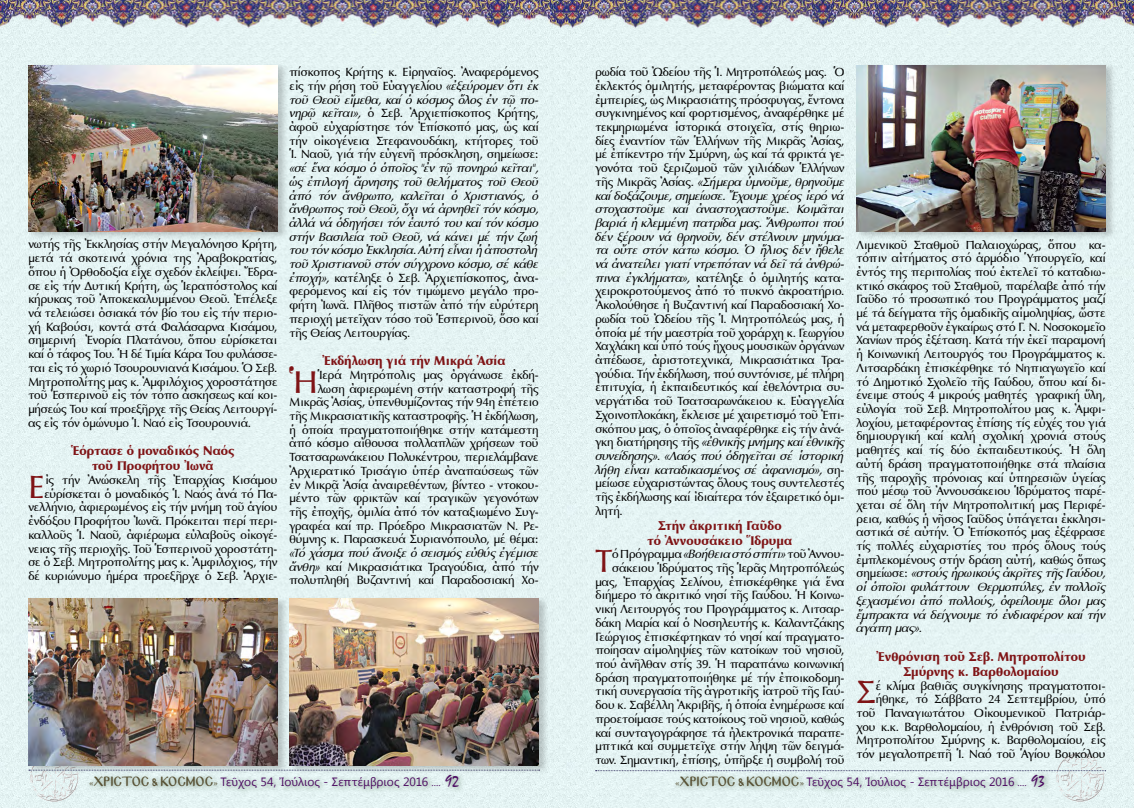
<style>
.page{position:relative;width:1134px;height:808px;background:#fff}
.page>*{position:absolute;margin:0;border:0;box-sizing:border-box;transform-origin:0 0}
.t1{font:32.4px "SK Optima Pol Uni W";color:#7f1416}
.t2{font:13px/15px "SK Optima Pol Uni W Bold";letter-spacing:.005em;color:#7f1416;text-align:center}
.t3{font:12px/13.7px "SK Optima Pol Uni W";letter-spacing:-.005em;color:#000;text-align:justify}
.t4{font:12px/13.7px "SK Optima Pol Uni W Italic";letter-spacing:-.02em;color:#000;text-align:justify}
.t5{font:12px "Segoe UI";letter-spacing:.005em;color:#4d0c62}
.s1{font-family:"SK Optima Pol Uni W Italic"}
.s2{font-family:"SK Optima Pol Uni W"}
.s3{font-family:"Minion Pro";font-size:10px;color:#585134}
.s4{font-family:"Mg Byzantine UC Pol Normal";font-size:11.7px;color:#585134}
.s5{font-family:"Minion Pro";font-size:10px}
.s6{font-family:"Mistral";font-size:16px}
</style>
<div class="page">
<div style="left:0;top:64px;width:1134px;height:744px;background:#e4f3f3"></div>
<img style="left:0;top:0;width:1134px;height:64px">
<svg style="left:596px;top:770px;width:458px;height:1px"></svg>
<img style="left:1054px;top:751px;width:52px;height:51px">
<img style="left:28px;top:774px;width:51px;height:28px">
<div style="left:672px;top:771px;width:379px;height:25px;background:#133c0d;opacity:.45"></div>
<div style="left:86px;top:771px;width:380px;height:25px;background:#133c0d;opacity:.45"></div>
<div style="left:28px;top:62px;width:261px;height:178px;background:#000;opacity:.2"></div>
<img style="left:28px;top:65px;width:249px;height:167px">
<div style="left:28px;top:596px;width:261px;height:178px;background:#000;opacity:.2"></div>
<img style="left:28px;top:599px;width:249px;height:166px">
<div style="left:289px;top:596px;width:261px;height:178px;background:#000;opacity:.2"></div>
<img style="left:289px;top:599px;width:250px;height:166px">
<div style="left:856px;top:62px;width:261px;height:178px;background:#000;opacity:.2"></div>
<img style="left:856px;top:65px;width:250px;height:167px">
<p class="t3" style="left:28px;top:238px;width:251px">νωτής τῆς Ἐκκλησίας στήν Μεγαλόνησο Κρήτη, μετά τά σκοτεινά χρόνια της Ἀραβοκρατίας, ὅπου ἡ Ὀρθοδοξία εἶχε σχεδόν ἐκλείψει. Ἔδρα&shy;σε εἰς τήν Δυτική Κρήτη, ὡς Ἱεραπόστολος καί κήρυκας τοῦ Ἀποκεκαλυμμένου Θεοῦ. Ἐπέλεξε νά τελειώσει ὀσιακά τόν βίο του εἰς τήν περιο&shy;χή Καβούσι, κοντά στά Φαλάσαρνα Κισάμου, σημερινή Ἐνορία Πλατάνου, ὅπου εὑρίσκεται καί ὁ τάφος Του. Ἡ δέ Τιμία Κάρα Του φυλάσσε&shy;ται εἰς τό χωριό Τσουρουνιανά Κισάμου. Ὁ Σεβ.<br>Μητροπολίτης μας κ. Ἀμφιλόχιος χοροστάτησε τοῦ Ἑσπερινοῦ εἰς τόν τόπο ἀσκήσεως καί κοι&shy;μήσεώς Του καί προεξῆρχε τῆς Θείας Λειτουργί&shy;ας εἰς τόν ὁμώνυμο Ἱ. Ναό εἰς Τσουρουνιά.</p>
<p class="t2" style="left:71px;top:444px;width:165px">Ἑόρτασε ὁ μοναδικός Ναός τοῦ Προφήτου Ἰωνᾶ</p>
<h1 class="t1" style="left:28px;top:467px;width:18px">Ε</h1>
<p class="t3" style="left:28px;top:473px;width:251px;text-align:right">ἰς τήν Ἀνώσκελη τῆς Ἐπαρχίας Κισάμου εὑρίσκεται ὁ μοναδικός Ἱ. Ναός ἀνά τό Πα&shy;νελλήνιο, ἀφιερωμένος εἰς τήν μνήμη τοῦ ἁγίου ἐνδόξου Προφήτου Ἰωνᾶ. Πρόκειται περί περι&shy;καλλοῦς Ἱ. Ναοῦ, ἀφιέρωμα εὐλαβοῦς οἰκογέ&shy;νειας τῆς περιοχῆς. Τοῦ Ἑσπερινοῦ χοροστάτη&shy;σε ὁ Σεβ. Μητροπολίτης μας κ. Ἀμφιλόχιος, τήν δέ κυριώνυμο ἡμέρα προεξῆρχε ὁ Σεβ. Ἀρχιε-</p>
<p class="t3" style="left:289px;top:65px;width:251px">πίσκοπος Κρήτης κ. Εἰρηναῖος. Ἀναφερόμενος εἰς τήν ρήση τοῦ Εὐαγγελίου <span class="s1">«ἐξεύρομεν ὅτι ἐκ</span></p>
<p class="t4" style="left:289px;top:93px;width:251px">τοῦ Θεοῦ εἴμεθα, καί ὁ κόσμος ὅλος ἐν τῷ πο-</p>
<p class="t3" style="left:289px;top:107px;width:251px"><span class="s1">νηρῷ κεῖται»,</span> ὁ Σεβ. Ἀρχιεπίσκοπος Κρήτης, ἀφοῦ εὐχαρίστησε τόν Ἐπίσκοπό μας, ὡς καί τήν οἰκογένεια Στεφανουδάκη, κτήτορες τοῦ Ἱ. Ναοῦ, γιά τήν εὐγενῆ πρόσκληση, σημείωσε:</p>
<p class="t4" style="left:289px;top:161px;width:251px">«σέ ἕνα κόσμο ὁ ὁποῖος "ἐν τῷ πονηρώ κεῖται", ὡς ἐπιλογή ἄρνησης τοῦ θελήματος τοῦ Θεοῦ ἀπό τόν ἄνθρωπο, καλεῖται ὁ Χριστιανός, ὁ ἄνθρωπος τοῦ Θεοῦ, ὄχι νά ἀρνηθεῖ τόν κόσμο, ἀλλά νά ὁδηγήσει τόν ἑαυτό του καί τόν κόσμο στήν Βασιλεία τοῦ Θεοῦ, νά κάνει μέ τήν ζωή του τόν κόσμο Ἐκκλησία. Αὐτή εἶναι ἡ ἀποστολή τοῦ Χριστιανοῦ στόν σύγχρονο κόσμο, σέ κάθε</p>
<p class="t3" style="left:289px;top:271px;width:251px"><span class="s1">ἐποχή»,</span> κατέληξε ὁ Σεβ. Ἀρχιεπίσκοπος, ἀνα&shy;φερόμενος καί εἰς τόν τιμώμενο μεγάλο προ&shy;φήτη Ἰωνᾶ. Πλῆθος πιστῶν ἀπό τήν εὐρύτερη περιοχή μετεῖχαν τόσο τοῦ Ἑσπερινοῦ, ὅσο καί τῆς Θείας Λειτουργίας.</p>
<p class="t2" style="left:323px;top:353px;width:185px">Ἐκδήλωση γιά τήν Μικρά Ἀσία</p>
<h1 class="t1" style="left:289px;top:362px;width:30px">Ἡ</h1>
<p class="t3" style="left:289px;top:368px;width:251px;text-align:right">Ἱερά Μητρόπολις μας ὀργάνωσε ἐκδή&shy;λωση ἀφιερωμένη στήν καταστροφή τῆς Μικρᾶς Ἀσίας, ὑπενθυμίζοντας τήν 94η ἐπέτειο τῆς Μικρασιατικῆς καταστροφῆς. Ἡ ἐκδήλωση, ἡ ὁποία πραγματοποιήθηκε στήν κατάμεστη ἀπό κόσμο αἴθουσα πολλαπλῶν χρήσεων τοῦ Τσατσαρωνάκειου Πολυκέντρου, περιελάμβανε Ἀρχιερατικό Τρισάγιο ὑπέρ ἀναπαύσεως τῶν ἐν Μικρᾷ Ἀσίᾳ ἀναιρεθέντων, βίντεο - ντοκου&shy;μέντο τῶν φρικτῶν καί τραγικῶν γεγονότων τῆς ἐποχῆς, ὁμιλία ἀπό τόν καταξιωμένο Συγ&shy;γραφέα καί πρ. Πρόεδρο Μικρασιατῶν Ν. Ρε&shy;θύμνης κ. Παρασκευά Συριανόπουλο, μέ θέμα:</p>
<p class="t4" style="left:289px;top:546px;width:251px">«Τό χάσμα πού ἄνοιξε ὁ σεισμός εὐθύς ἐγέμισε</p>
<p class="t3" style="left:289px;top:560px;width:251px"><span class="s1">ἄνθη»</span> καί Μικρασιάτικα Τραγούδια, ἀπό τήν πολυπληθή Βυζαντινή καί Παραδοσιακή Χο-</p>
<p class="t3" style="left:595px;top:65px;width:251px">ρωδία τοῦ Ὠδείου τῆς Ἱ. Μητροπόλεώς μας. Ὁ ἐκλεκτός ὁμιλητής, μεταφέροντας βιώματα καί ἐμπειρίες, ὡς Μικρασιάτης πρόσφυγας, ἔντονα συγκινημένος καί φορτισμένος, ἀναφέρθηκε μέ τεκμηριωμένα ἱστορικά στοιχεῖα, στίς θηριω&shy;δίες ἐναντίον τῶν Ἑλλήνων τῆς Μικρᾶς Ἀσίας, μέ ἐπίκεντρο τήν Σμύρνη, ὡς καί τά φρικτά γε&shy;γονότα τοῦ ξεριζωμοῦ τῶν χιλιάδων Ἑλλήνων</p>
<p class="t4" style="left:595px;top:175px;width:251px"><span class="s2">τῆς Μικρᾶς Ἀσίας.</span> «Σήμερα ὑμνοῦμε, θρηνοῦμε καί δοξάζουμε, σημείωσε. Ἔχουμε χρέος ἱερό νά στοχαστοῦμε καί ἀναστοχαστοῦμε. Κοιμᾶται βαριά ἡ κλεμμένη πατρίδα μας. Ἄνθρωποι πού δέν ξέρουν νά θρηνοῦν, δέν στέλνουν μηνύμα&shy;τα οὔτε στόν κάτω κόσμο. Ὁ ἥλιος δέν ἤθελε νά ἀνατείλει γιατί ντρεπόταν νά δεῖ τά ἀνθρώ-</p>
<p class="t3" style="left:595px;top:271px;width:251px"><span class="s1">πινα ἐγκλήματα»,</span> κατέληξε ὁ ὁμιλητής κατα&shy;χειροκροτούμενος ἀπό τό πυκνό ἀκροατήριο.<br>Ἀκολούθησε ἡ Βυζαντινή καί Παραδοσιακή Χο&shy;ρωδία τοῦ Ὠδείου τῆς Ἱ. Μητροπόλεώς μας, ἡ ὁποία μέ τήν μαεστρία τοῦ χοράρχη κ. Γεωργίου Χαχλάκη καί ὑπό τούς ἤχους μουσικῶν ὀργάνων ἀπέδωσε, ἀριστοτεχνικά, Μικρασιάτικα Τρα&shy;γούδια. Τήν ἐκδήλωση, πού συντόνισε, μέ πλήρη ἐπιτυχία, ἡ ἐκπαιδευτικός καί ἐθελόντρια συ&shy;νεργάτιδα τοῦ Τσατσαρωνάκειου κ. Εὐαγγελία Σχοινοπλοκάκη, ἔκλεισε μέ χαιρετισμό τοῦ Ἐπι&shy;σκόπου μας, ὁ ὁποῖος ἀναφέρθηκε εἰς τήν ἀνά-</p>
<p class="t4" style="left:595px;top:435px;width:251px"><span class="s2">γκη διατήρησης τῆς</span> «ἐθνικῆς μνήμης καί ἐθνικῆς συνείδησης». «Λαός πού ὁδηγεῖται σέ ἱστορική λήθη εἶναι καταδικασμένος σέ ἀφανισμό», <span class="s2">ση-</span></p>
<p class="t3" style="left:595px;top:476px;width:251px">μείωσε εὐχαριστώντας ὅλους τους συντελεστές τῆς ἐκδήλωσης καί ἰδιαίτερα τόν ἐξαιρετικό ὁμι&shy;λητή.</p>
<p class="t2" style="left:647px;top:518px;width:147px">Στήν ἀκριτική Γαῦδο<br>τό Ἀννουσάκειο Ἵδρυμα</p>
<h1 class="t1" style="left:595px;top:542px;width:18px">Τ</h1>
<p class="t3" style="left:595px;top:547px;width:251px;text-align:right">ό Πρόγραμμα <span class="s1">«Βοήθεια στό σπίτι»</span> τοῦ Ἀννου&shy;σάκειου Ἱδρύματος τῆς Ἱερᾶς Μητροπόλεώς μας, Ἐπαρχίας Σελίνου, ἐπισκέφθηκε γιά ἕνα διήμερο τό ἀκριτικό νησί τῆς Γαύδου. Ἡ Κοινω&shy;νική Λειτουργός του Προγράμματος κ. Λιτσαρ&shy;δάκη Μαρία καί ὁ Νοσηλευτής κ. Καλαντζάκης Γεώργιος ἐπισκέφτηκαν τό νησί καί πραγματο&shy;ποίησαν αἱμοληψίες τῶν κατοίκων τοῦ νησιοῦ, πού ἀνῆλθαν στίς 39. Ἡ παραπάνω κοινωνική δράση πραγματοποιήθηκε μέ τήν ἐποικοδομη&shy;τική συνεργασία τῆς ἀγροτικῆς ἰατροῦ τῆς Γαύ&shy;δου κ. Σαβέλλη Ἀκριβῆς, ἡ ὁποία ἐνημέρωσε καί προετοίμασε τούς κατοίκους τοῦ νησιοῦ, καθώς καί συνταγογράφησε τά ἠλεκτρονικά παραπε&shy;μπτικά καί συμμετεῖχε στήν λήψη τῶν δειγμά&shy;των. Σημαντική, ἐπίσης, ὑπῆρξε ἡ συμβολή τοῦ</p>
<p class="t3" style="left:856px;top:238px;width:251px">Λιμενικοῦ Σταθμοῦ Παλαιοχώρας, ὅπου κα&shy;τόπιν αἰτήματος στό ἁρμόδιο Ὑπουργεῖο, καί ἐντός της περιπολίας πού ἐκτελεῖ τό καταδιω&shy;κτικό σκάφος τοῦ Σταθμοῦ, παρέλαβε ἀπό τήν Γαῦδο τό προσωπικό του Προγράμματος μαζί μέ τά δείγματα τῆς ὁμαδικῆς αἱμοληψίας, ὥστε νά μεταφερθοῦν ἐγκαίρως στό Γ. Ν. Νοσοκομεῖο Χανίων πρός ἐξέταση. Κατά τήν ἐκεῖ παραμονή ἡ Κοινωνική Λειτουργός του Προγράμματος κ.<br>Λιτσαρδάκη ἐπισκέφθηκε τό Νηπιαγωγεῖο καί τό Δημοτικό Σχολεῖο τῆς Γαύδου, ὅπου καί δι&shy;ένειμε στούς 4 μικρούς μαθητές γραφική ὕλη, εὐλογία τοῦ Σεβ. Μητροπολίτου μας κ. Ἀμφι&shy;λοχίου, μεταφέροντας ἐπίσης τίς εὐχές του γιά δημιουργική καί καλή σχολική χρονιά στούς μαθητές καί τίς δύο ἐκπαιδευτικούς. Ἡ ὅλη αὐτή δράση πραγματοποιήθηκε στά πλαίσια τῆς παροχῆς πρόνοιας καί ὑπηρεσιῶν ὑγείας πού μέσῳ τοῦ Ἀννουσάκειου Ἱδρύματος παρέ&shy;χεται σέ ὅλη τήν Μητροπολιτική μας Περιφέ&shy;ρεια, καθώς ἡ νῆσος Γαῦδος ὑπάγεται ἐκκλησι&shy;αστικά σέ αὐτήν. Ὁ Ἐπίσκοπός μας ἐξέφρασε τίς πολλές εὐχαριστίες του πρός ὅλους τούς ἐμπλεκομένους στήν δράση αὐτή, καθώς ὅπως</p>
<p class="t4" style="left:856px;top:567px;width:251px"><span class="s2">σημείωσε:</span> «στούς ἡρωικούς ἀκρῖτες τῆς Γαύδου, οἱ ὁποῖοι φυλάττουν Θερμοπύλες, ἐν πολλοῖς ξεχασμένοι ἀπό πολλούς, ὀφείλουμε ὅλοι μας ἔμπρακτα νά δείχνουμε τό ἐνδιαφέρον καί τήν ἀγάπη μας».</p>
<p class="t2" style="left:876px;top:649px;width:211px">Ἐνθρόνιση τοῦ Σεβ. Μητροπολίτου<br>Σμύρνης κ. Βαρθολομαίου</p>
<h1 class="t1" style="left:856px;top:673px;width:21px">Σ</h1>
<p class="t3" style="left:856px;top:679px;width:251px;text-align:right">έ κλίμα βαθιᾶς συγκίνησης πραγματοποι&shy;ήθηκε, τό Σάββατο 24 Σεπτεμβρίου, ὑπό τοῦ Παναγιωτάτου Οἰκουμενικοῦ Πατριάρ&shy;χου κ.κ. Βαρθολομαίου, ἡ ἐνθρόνιση τοῦ Σεβ.<br>Μητροπολίτου Σμύρνης κ. Βαρθολομαίου, εἰς τόν μεγαλοπρεπῆ Ἱ. Ναό τοῦ Ἁγίου Βουκόλου</p>
<p class="t5" style="left:89px;top:773px;width:371px"><span class="s3">«</span><span class="s4">ΧΡΙΣΤΟΣ &amp; ΚΟΣΜΟΣ</span><span class="s3">»</span> Τεῦχος 54, Ἰούλιος - Σεπτέμβριος 2016 <span class="s5">....</span> <span class="s6">92</span></p>
<p class="t5" style="left:675px;top:773px;width:371px"><span class="s3">«</span><span class="s4">ΧΡΙΣΤΟΣ &amp; ΚΟΣΜΟΣ</span><span class="s3">»</span> Τεῦχος 54, Ἰούλιος - Σεπτέμβριος 2016 <span class="s5">....</span> <span class="s6">93</span></p>
</div>
